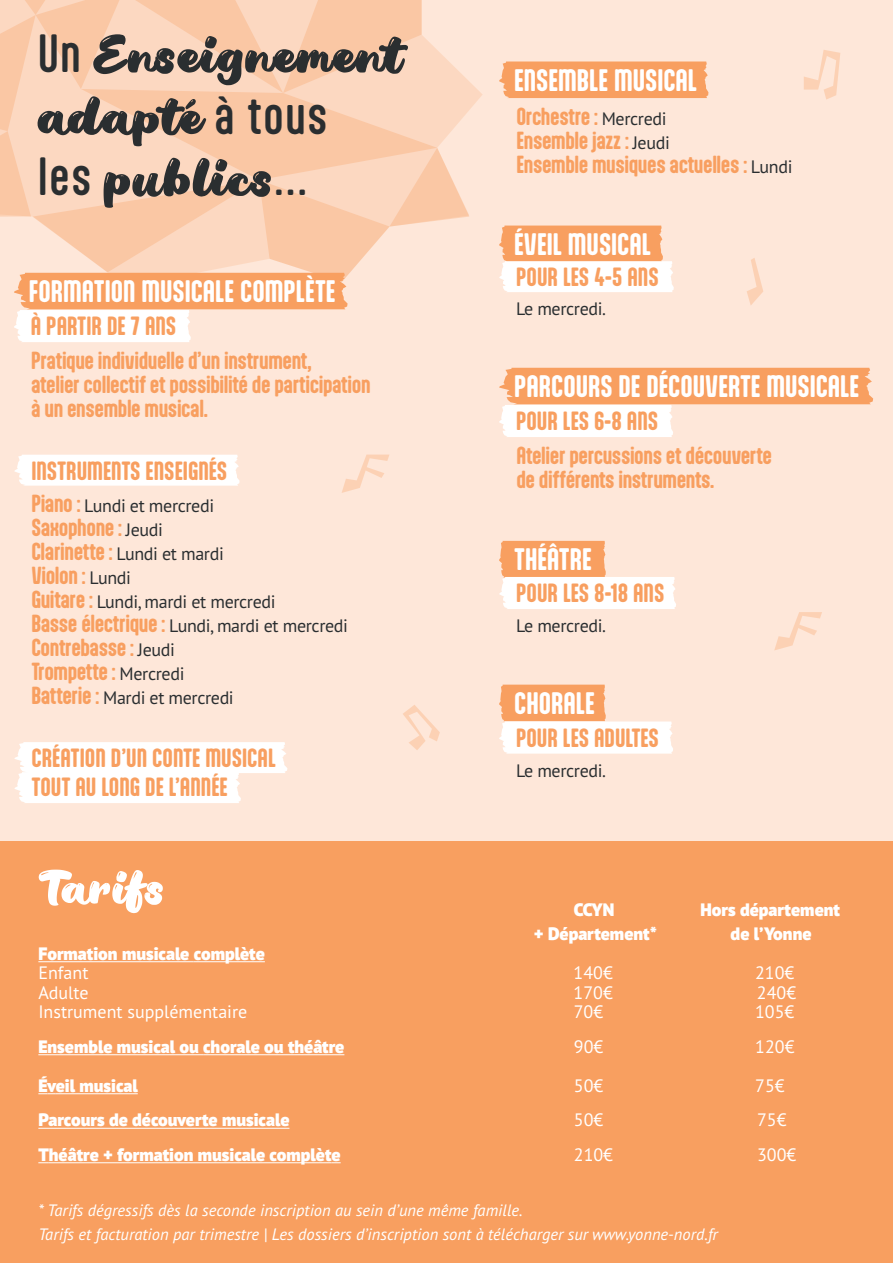
<style>
.page{position:relative;width:893px;height:1263px;background:#fee7d9}
.page>*{position:absolute;margin:0;border:0;box-sizing:border-box;transform-origin:0 0}
.t1{font:58.65px/61.5px "Pirate of the Seaside Bubbles";letter-spacing:.025em;color:#2a2e30}
.t2{font:52.5px "Pirate of the Seaside Bubbles";letter-spacing:.025em;color:#fff}
.t3{font:700 26.4px "Aptly";color:#fff}
.t4{font:700 22.35px/28.5px "Aptly";color:#f89f60}
.t5{font:700 21px/24px "Aptly";letter-spacing:-.02em;color:#f89f60}
.t6{font:900 18px "PT Sans Pro";color:#fff}
.t7{font:18px/24px "PT Sans Pro";letter-spacing:-.02em;color:#2a2e30}
.t8{font:18px "PT Sans Pro";color:#fff}
.t9{font:italic 16.5px/24px "PT Sans Pro";color:#fff}
.s1{font-family:"Aptly";font-weight:500;font-size:45.6px}
.s2{font-family:"Aptly";font-weight:700;font-size:21px;color:#f89f60}
.s3{font-family:"Aptly";font-weight:700;font-size:19.5px;color:#f89f60}
.s4{font-size:19.5px}
.s5{font-family:"PT Sans Pro";font-weight:400;font-size:18px;color:#2a2e30}
</style>
<div class="page">
<svg style="left:499px;top:226px;width:175px;height:66px;background:#fbceaf"></svg>
<div style="left:0;top:842px;width:893px;height:421px;background:#f89f60"></div>
<hr style="left:38px;top:961px;width:156px;height:1px;background:#fff">
<hr style="left:194px;top:961px;width:71px;height:1px;background:#fff">
<hr style="left:38px;top:1054px;width:165px;height:1px;background:#fff">
<hr style="left:203px;top:1054px;width:141px;height:1px;background:#fff">
<svg style="left:38px;top:1093px;width:18px;height:1px"></svg>
<hr style="left:56px;top:1093px;width:82px;height:1px;background:#fff">
<hr style="left:38px;top:1128px;width:251px;height:1px;background:#fff">
<hr style="left:49px;top:1162px;width:283px;height:1px;background:#fff">
<svg style="left:499px;top:541px;width:177px;height:68px"></svg>
<svg style="left:14px;top:742px;width:273px;height:61px;background:#fefcfa"></svg>
<div style="left:14px;top:455px;width:226px;height:31px;background:#fff"></div>
<div style="left:499px;top:61px;width:209px;height:37px;background:#f89f60"></div>
<svg style="left:804px;top:50px;width:36px;height:50px"></svg>
<svg style="left:403px;top:705px;width:37px;height:45px"></svg>
<svg style="left:747px;top:258px;width:16px;height:47px"></svg>
<svg style="left:342px;top:455px;width:47px;height:38px"></svg>
<svg style="left:0;top:0;width:469px;height:342px"></svg>
<svg style="left:499px;top:368px;width:374px;height:69px"></svg>
<svg style="left:499px;top:685px;width:174px;height:69px"></svg>
<svg style="left:774px;top:612px;width:48px;height:38px"></svg>
<h1 class="t1" style="left:38px;top:23px;width:365px"><span class="s1">Un</span> Enseignement adapté <span class="s1">à tous<br>les</span> publics<span class="s1">...</span></h1>
<p class="t3" style="left:29px;top:275px;width:308px">FORMATION MUSICALE COMPLÈTE</p>
<p class="t4" style="left:31px;top:311px;width:147px">À PARTIR DE 7 ANS</p>
<p class="t5" style="left:31px;top:348px;width:341px">Pratique individuelle d’un instrument,<br>atelier collectif et possibilité de participation à un ensemble musical.</p>
<p class="t4" style="left:31px;top:456px;width:197px">INSTRUMENTS ENSEIGNÉS</p>
<p class="t7" style="left:31px;top:493px;width:184px"><span class="s2">Piano</span> <span class="s3">:</span> Lundi et mercredi</p>
<p class="t5" style="left:31px;top:515px;width:133px">Saxophone <span class="s4">:</span> <span class="s5">Jeudi</span></p>
<p class="t7" style="left:31px;top:541px;width:194px"><span class="s2">Clarinette</span> <span class="s3">:</span> Lundi et mardi</p>
<p class="t5" style="left:31px;top:563px;width:101px">Violon <span class="s4">:</span> <span class="s5">Lundi</span></p>
<p class="t7" style="left:31px;top:589px;width:318px"><span class="s2">Guitare</span> <span class="s3">:</span> Lundi, mardi et mercredi<br><span class="s2">Basse électrique</span> <span class="s3">:</span> Lundi, mardi et mercredi</p>
<p class="t5" style="left:31px;top:635px;width:155px">Contrebasse <span class="s4">:</span> <span class="s5">Jeudi<br></span>Trompette <span class="s4">:</span> <span class="s5">Mercredi</span></p>
<p class="t7" style="left:31px;top:685px;width:204px"><span class="s2">Batterie</span> <span class="s3">:</span> Mardi et mercredi</p>
<p class="t4" style="left:31px;top:743px;width:246px">CRÉATION D’UN CONTE MUSICAL<br>TOUT AU LONG DE L’ANNÉE</p>
<h2 class="t2" style="left:38px;top:858px;width:128px">Tarifs</h2>
<p class="t3" style="left:514px;top:64px;width:185px">ENSEMBLE MUSICAL</p>
<p class="t5" style="left:517px;top:104px;width:277px">Orchestre <span class="s4">:</span> <span class="s5">Mercredi<br></span>Ensemble jazz <span class="s4">:</span> <span class="s5">Jeudi<br></span>Ensemble musiques actuelles <span class="s4">:</span> <span class="s5">Lundi</span></p>
<p class="t3" style="left:514px;top:228px;width:139px">ÉVEIL MUSICAL</p>
<p class="t4" style="left:516px;top:262px;width:144px">POUR LES 4-5 ANS</p>
<p class="t7" style="left:516px;top:296px;width:91px">Le mercredi.</p>
<p class="t3" style="left:514px;top:370px;width:347px">PARCOURS DE DÉCOUVERTE MUSICALE</p>
<p class="t4" style="left:516px;top:406px;width:144px">POUR LES 6-8 ANS</p>
<p class="t5" style="left:516px;top:443px;width:257px">Atelier percussions et découverte de différents instruments.</p>
<p class="t3" style="left:514px;top:543px;width:79px">THÉÂTRE</p>
<p class="t4" style="left:516px;top:578px;width:150px">POUR LES 8-18 ANS</p>
<p class="t7" style="left:516px;top:613px;width:91px">Le mercredi.</p>
<p class="t3" style="left:514px;top:687px;width:82px">CHORALE</p>
<p class="t4" style="left:516px;top:723px;width:144px">POUR LES ADULTES</p>
<p class="t7" style="left:516px;top:758px;width:91px">Le mercredi.</p>
<p class="t6" style="left:574px;top:898px;width:42px">CCYN</p>
<p class="t6" style="left:701px;top:898px;width:141px">Hors département</p>
<p class="t6" style="left:534px;top:922px;width:125px">+ Département*</p>
<p class="t6" style="left:731px;top:922px;width:82px">de l’Yonne</p>
<p class="t6" style="left:38px;top:941px;width:228px">Formation musicale complète</p>
<p class="t8" style="left:38px;top:961px;width:52px">Enfant</p>
<p class="t8" style="left:574px;top:961px;width:41px">140€</p>
<p class="t8" style="left:755px;top:961px;width:41px">210€</p>
<p class="t8" style="left:38px;top:981px;width:52px">Adulte</p>
<p class="t8" style="left:574px;top:981px;width:41px">170€</p>
<p class="t8" style="left:757px;top:981px;width:41px">240€</p>
<p class="t8" style="left:38px;top:1000px;width:210px">Instrument supplémentaire</p>
<p class="t8" style="left:574px;top:1000px;width:31px">70€</p>
<p class="t8" style="left:755px;top:1000px;width:41px">105€</p>
<p class="t6" style="left:38px;top:1034px;width:308px">Ensemble musical ou chorale ou théâtre</p>
<p class="t8" style="left:574px;top:1035px;width:31px">90€</p>
<p class="t8" style="left:755px;top:1035px;width:41px">120€</p>
<p class="t6" style="left:38px;top:1073px;width:101px">Éveil musical</p>
<p class="t8" style="left:574px;top:1074px;width:31px">50€</p>
<p class="t8" style="left:755px;top:1074px;width:31px">75€</p>
<p class="t6" style="left:38px;top:1108px;width:253px">Parcours de découverte musicale</p>
<p class="t8" style="left:574px;top:1108px;width:31px">50€</p>
<p class="t8" style="left:757px;top:1108px;width:31px">75€</p>
<p class="t6" style="left:38px;top:1142px;width:304px">Théâtre + formation musicale complète</p>
<p class="t8" style="left:574px;top:1143px;width:41px">210€</p>
<p class="t8" style="left:757px;top:1143px;width:41px">300€</p>
<p class="t9" style="left:38px;top:1198px;width:681px">* Tarifs dégressifs dès la seconde inscription au sein d’une même famille.<br>Tarifs et facturation par trimestre | Les dossiers d’inscription sont à télécharger sur www.yonne-nord.fr</p>
</div>
